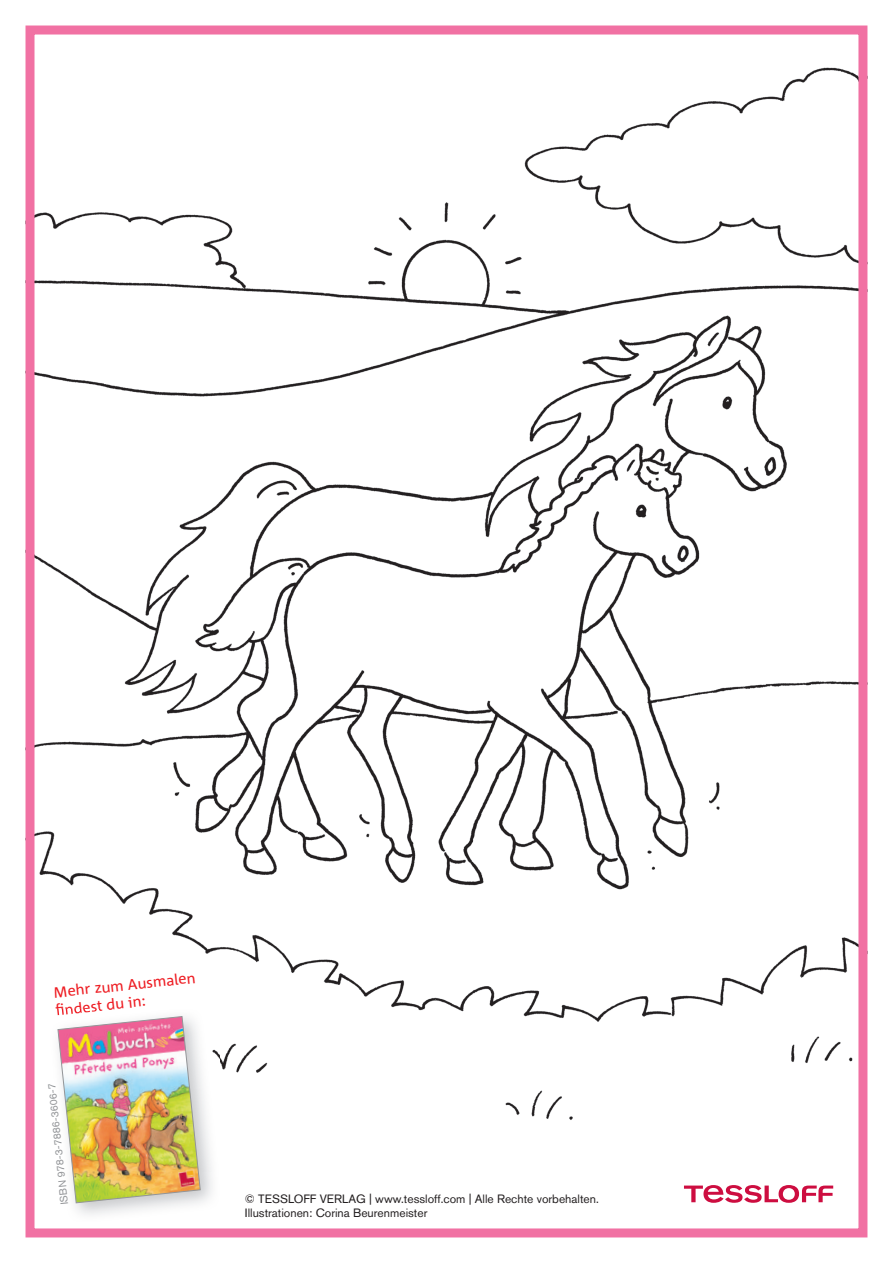
<style>
.page{position:relative;width:893px;height:1263px;background:#fff}
.page>*{position:absolute;margin:0;border:0;box-sizing:border-box;transform-origin:0 0}
.t1{font:15px/18px "Corpid";color:#ee1d23}
.t2{font:12px/14.4px "Akzidenz Grotesk BQ";color:#231f20}
.t3{font:10.5px "Akzidenz Grotesk BQ";color:#939598}
</style>
<div class="page">
<img style="left:36px;top:67px;width:821px;height:1053px">
<div style="left:26px;top:26px;width:841px;height:1211px;border:9px solid #f171a3"></div>
<img style="left:50px;top:1009px;width:170px;height:206px">
<img style="left:56px;top:1009px;width:64px;height:6px">
<img style="left:57px;top:1016px;width:144px;height:188px">
<svg style="left:684px;top:1185px;width:149px;height:18px"></svg>
<p class="t1" style="left:53px;top:983px;width:144px;rotate:-6deg">Mehr zum Ausmalen fi ndest du in:</p>
<p class="t3" style="left:58px;top:1205px;width:123px;rotate:-96deg">ISBN 978-3-7886-3606-7</p>
<p class="t2" style="left:245px;top:1191px;width:355px">© TESSLOFF VERLAG | www.tessloff.com | Alle Rechte vorbehalten.<br>Illustrationen: Corina Beurenmeister</p>
</div>
